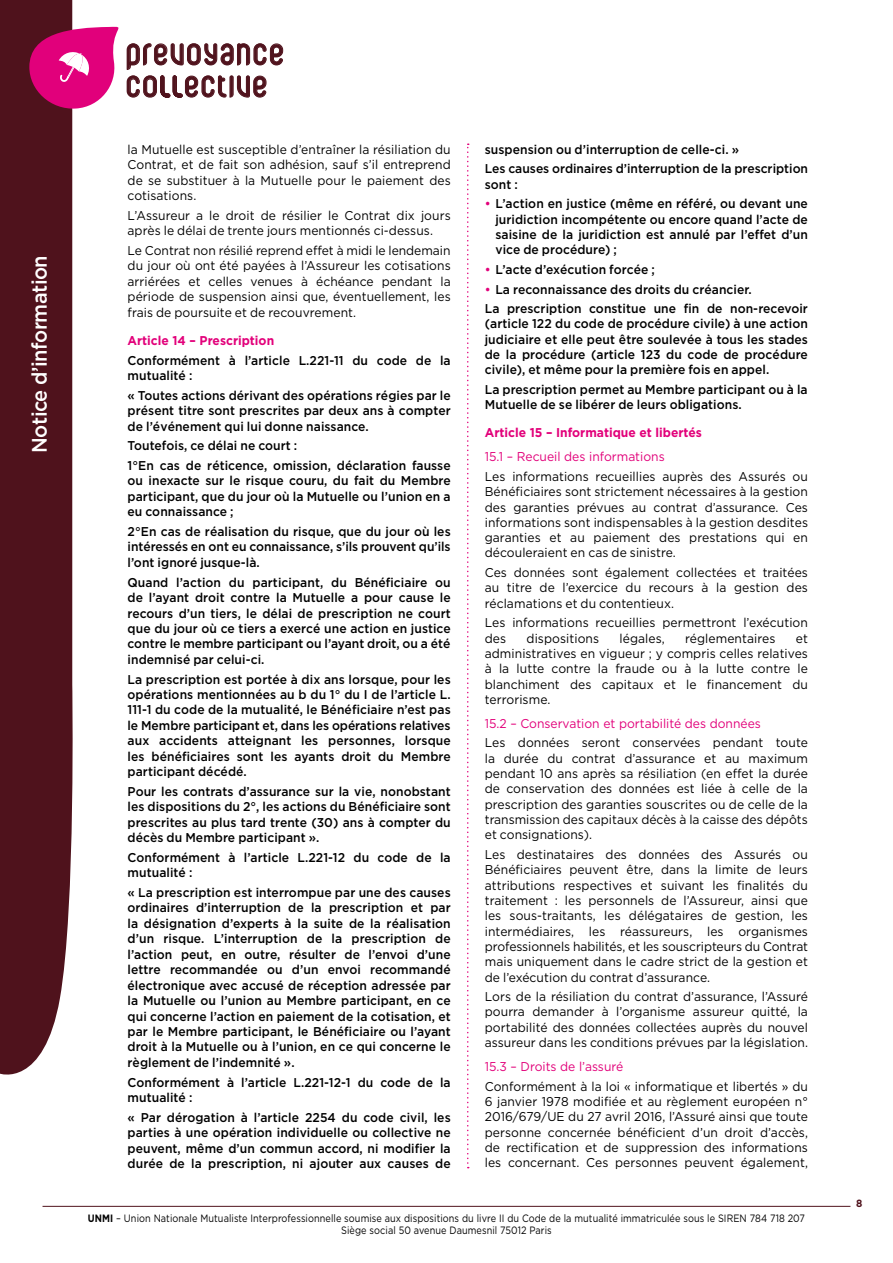
<style>
.page{position:relative;width:893px;height:1263px;background:#fff}
.page>*{position:absolute;margin:0;border:0;box-sizing:border-box;transform-origin:0 0}
.t1{font:39.15px/32.1px "Corpus Care";letter-spacing:.05em;color:#50131d}
.t2{font:500 21px "Gotham";letter-spacing:-.025em;color:#fff;scale:.95 1}
.t3{font:500 12.75px/15.5px "Gotham";letter-spacing:.005em;color:#000;text-align:justify;scale:.95 1}
.t4{font:12.75px/15.3px "Gotham";letter-spacing:.005em;color:#000;text-align:justify;scale:.95 1}
.t5{font:12.75px "Gotham";color:#e2007a;scale:.95 1}
.t6{font:700 12.75px "Gotham";color:#e2007a;scale:.95 1}
.t7{font:10.65px/12px "Gotham";letter-spacing:.01em;color:#000;text-align:center;scale:.86 1}
.t8{font:700 10.5px "Gotham";color:#4f121c;scale:.95 1}
.s1{color:#e2007a}
.s2{font-weight:700}
</style>
<div class="page">
<div style="left:0;top:0;width:73px;height:1075px;background:#4f121c"></div>
<hr style="left:43px;top:1206px;width:807px;height:1px;background:#4f121c">
<svg style="left:29px;top:26px;width:255px;height:84px"></svg>
<svg style="left:467px;top:144px;width:2px;height:1024px"></svg>
<h2 class="t2" style="left:27px;top:453px;width:210px;rotate:-90deg">Notice d’information</h2>
<h1 class="t1" style="left:127px;top:39px;width:159px">prevoyance collective</h1>
<p class="t4" style="left:128px;top:141px;width:342px">la Mutuelle est susceptible d’entraîner la résiliation du Contrat, et de fait son adhésion, sauf s’il entreprend de se substituer à la Mutuelle pour le paiement des cotisations.</p>
<p class="t4" style="left:128px;top:207px;width:342px">L’Assureur a le droit de résilier le Contrat dix jours après le délai de trente jours mentionnés ci-dessus.</p>
<p class="t4" style="left:128px;top:242px;width:342px">Le Contrat non résilié reprend effet à midi le lendemain du jour où ont été payées à l’Assureur les cotisations arriérées et celles venues à échéance pendant la période de suspension ainsi que, éventuellement, les frais de poursuite et de recouvrement.</p>
<p class="t6" style="left:128px;top:333px;width:156px">Article 14 – Prescription</p>
<p class="t3" style="left:128px;top:352px;width:342px">Conformément à l’article L.221-11 du code de la mutualité :</p>
<p class="t3" style="left:128px;top:387px;width:342px">« Toutes actions dérivant des opérations régies par le présent titre sont prescrites par deux ans à compter de l’événement qui lui donne naissance.</p>
<p class="t3" style="left:128px;top:436px;width:342px;line-height:19.6px">Toutefois, ce délai ne court :<br>1°En cas de réticence, omission, déclaration fausse</p>
<p class="t3" style="left:128px;top:473px;width:342px">ou inexacte sur le risque couru, du fait du Membre participant, que du jour où la Mutuelle ou l’union en a eu connaissance ;</p>
<p class="t3" style="left:128px;top:523px;width:342px">2°En cas de réalisation du risque, que du jour où les intéressés en ont eu connaissance, s’ils prouvent qu’ils l’ont ignoré jusque-là.</p>
<p class="t3" style="left:128px;top:574px;width:342px">Quand l’action du participant, du Bénéficiaire ou de l’ayant droit contre la Mutuelle a pour cause le recours d’un tiers, le délai de prescription ne court que du jour où ce tiers a exercé une action en justice contre le membre participant ou l’ayant droit, ou a été indemnisé par celui-ci.</p>
<p class="t3" style="left:128px;top:671px;width:342px">La prescription est portée à dix ans lorsque, pour les opérations mentionnées au b du 1° du I de l’article L.<br>111-1 du code de la mutualité, le Bénéficiaire n’est pas le Membre participant et, dans les opérations relatives aux accidents atteignant les personnes, lorsque les bénéficiaires sont les ayants droit du Membre participant décédé.</p>
<p class="t3" style="left:128px;top:783px;width:342px">Pour les contrats d’assurance sur la vie, nonobstant les dispositions du 2°, les actions du Bénéficiaire sont prescrites au plus tard trente (30) ans à compter du décès du Membre participant ».</p>
<p class="t3" style="left:128px;top:849px;width:342px">Conformément à l’article L.221-12 du code de la mutualité :</p>
<p class="t3" style="left:128px;top:884px;width:342px">« La prescription est interrompue par une des causes ordinaires d’interruption de la prescription et par la désignation d’experts à la suite de la réalisation d’un risque. L’interruption de la prescription de l’action peut, en outre, résulter de l’envoi d’une lettre recommandée ou d’un envoi recommandé électronique avec accusé de réception adressée par la Mutuelle ou l’union au Membre participant, en ce qui concerne l’action en paiement de la cotisation, et par le Membre participant, le Bénéficiaire ou l’ayant droit à la Mutuelle ou à l’union, en ce qui concerne le règlement de l’indemnité ».</p>
<p class="t3" style="left:128px;top:1074px;width:342px">Conformément à l’article L.221-12-1 du code de la mutualité :</p>
<p class="t3" style="left:128px;top:1109px;width:342px">« Par dérogation à l’article 2254 du code civil, les parties à une opération individuelle ou collective ne peuvent, même d’un commun accord, ni modifier la durée de la prescription, ni ajouter aux causes de</p>
<p class="t3" style="left:485px;top:139px;width:342px;line-height:19.6px">suspension ou d’interruption de celle-ci. »<br>Les causes ordinaires d’interruption de la prescription</p>
<p class="t3" style="left:485px;top:176px;width:36px">sont :</p>
<p class="t3" style="left:495px;top:196px;width:330px;text-indent:-11px"><span class="s1">•</span> L’action en justice (même en référé, ou devant une juridiction incompétente ou encore quand l’acte de saisine de la juridiction est annulé par l’effet d’un vice de procédure) ;</p>
<p class="t3" style="left:485px;top:261px;width:180px"><span class="s1">•</span> L’acte d’exécution forcée ;</p>
<p class="t3" style="left:485px;top:279px;width:342px;line-height:19.6px"><span class="s1">•</span> La reconnaissance des droits du créancier.<br>La prescription constitue une fin de non-recevoir</p>
<p class="t3" style="left:485px;top:316px;width:342px">(article 122 du code de procédure civile) à une action judiciaire et elle peut être soulevée à tous les stades de la procédure (article 123 du code de procédure civile), et même pour la première fois en appel.</p>
<p class="t3" style="left:485px;top:381px;width:341px">La prescription permet au Membre participant ou à la<br>Mutuelle de se libérer de leurs obligations.</p>
<p class="t6" style="left:485px;top:425px;width:230px">Article 15 – Informatique et libertés</p>
<p class="t5" style="left:485px;top:449px;width:191px">15.1 – Recueil des informations</p>
<p class="t4" style="left:485px;top:468px;width:342px">Les informations recueillies auprès des Assurés ou Bénéficiaires sont strictement nécessaires à la gestion des garanties prévues au contrat d’assurance. Ces informations sont indispensables à la gestion desdites garanties et au paiement des prestations qui en découleraient en cas de sinistre.</p>
<p class="t4" style="left:485px;top:565px;width:342px">Ces données sont également collectées et traitées au titre de l’exercice du recours à la gestion des réclamations et du contentieux.</p>
<p class="t4" style="left:485px;top:615px;width:342px">Les informations recueillies permettront l’exécution des</p>
<p class="t4" style="left:527px;top:630px;width:78px">dispositions</p>
<p class="t4" style="left:619px;top:630px;width:49px">légales,</p>
<p class="t4" style="left:685px;top:630px;width:96px">réglementaires</p>
<p class="t4" style="left:485px;top:630px;width:342px;text-indent:311px">et administratives en vigueur ; y compris celles relatives à la lutte contre la fraude ou à la lutte contre le blanchiment des capitaux et le financement du terrorisme.</p>
<p class="t5" style="left:485px;top:715px;width:292px">15.2 – Conservation et portabilité des données</p>
<p class="t4" style="left:485px;top:735px;width:342px">Les données seront conservées pendant toute la durée du contrat d’assurance et au maximum pendant 10 ans après sa résiliation (en effet la durée de conservation des données est liée à celle de la prescription des garanties souscrites ou de celle de la transmission des capitaux décès à la caisse des dépôts et consignations).</p>
<p class="t4" style="left:485px;top:846px;width:342px">Les destinataires des données des Assurés ou Bénéficiaires peuvent être, dans la limite de leurs attributions respectives et suivant les finalités du traitement : les personnels de l’Assureur, ainsi que les sous-traitants, les délégataires de gestion, les intermédiaires, les réassureurs, les organismes professionnels habilités, et les souscripteurs du Contrat mais uniquement dans le cadre strict de la gestion et de l’exécution du contrat d’assurance.</p>
<p class="t4" style="left:485px;top:989px;width:342px">Lors de la résiliation du contrat d’assurance, l’Assuré pourra demander à l’organisme assureur quitté, la portabilité des données collectées auprès du nouvel assureur dans les conditions prévues par la législation.</p>
<p class="t5" style="left:485px;top:1058px;width:147px">15.3 – Droits de l’assuré</p>
<p class="t4" style="left:485px;top:1078px;width:342px">Conformément à la loi « informatique et libertés » du 6 janvier 1978 modifiée et au règlement européen n° 2016/679/UE du 27 avril 2016, l’Assuré ainsi que toute personne concernée bénéficient d’un droit d’accès, de rectification et de suppression des informations les concernant. Ces personnes peuvent également,</p>
<p class="t7" style="left:88px;top:1212px;width:835px"><span class="s2">UNMI</span> – Union Nationale Mutualiste Interprofessionnelle soumise aux dispositions du livre II du Code de la mutualité immatriculée sous le SIREN 784 718 207<br>Siège social 50 avenue Daumesnil 75012 Paris</p>
<p class="t8" style="left:856px;top:1197px;width:8px">8</p>
</div>
